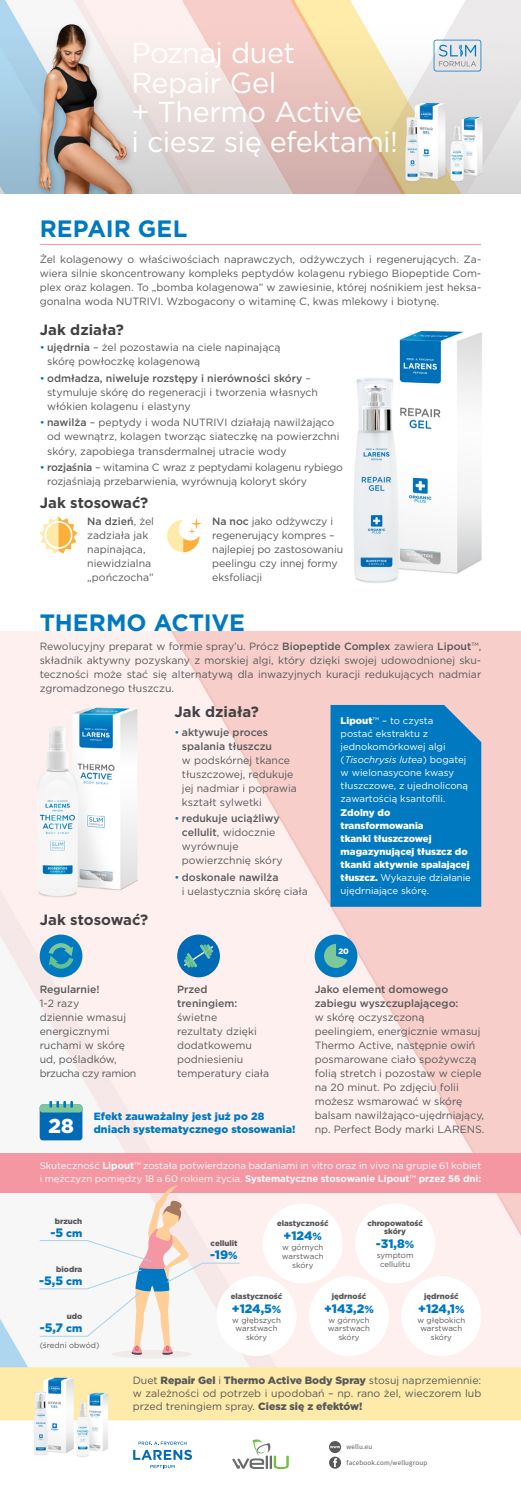
<style>
.page{position:relative;width:521px;height:1489px;background:#fff}
.page>*{position:absolute;margin:0;border:0;box-sizing:border-box;transform-origin:0 0}
.t1{font:28.88px/29.8px "Gotham";letter-spacing:-.02em;color:#fff}
.t2{font:700 23.62px "Gotham";letter-spacing:.005em;color:#0079c1}
.t3{font:900 20.12px "Gotham";color:#fff}
.t4{font:700 14.88px "Gotham";color:#414042}
.t5{font:900 12.25px "Gotham";color:#0079c1}
.t6{font:10.5px/14px "Gotham";color:#58595b}
.t7{font:500 10.5px/14px "Gotham";color:#58595b}
.t8{font:10.5px/14px "Gotham";letter-spacing:-.02em;color:#58595b}
.t9{font:900 10.5px/13.1px "Gotham";letter-spacing:.01em;color:#0079c1}
.t10{font:9.62px/13.1px "Gotham";color:#fff}
.t11{font:900 9.62px/13.1px "Gotham";color:#fff}
.t12{font:7.88px/8.8px "Gotham";color:#58595b;text-align:center}
.t13{font:900 7.88px/8.8px "Gotham";color:#58595b;text-align:center}
.t14{font:900 7.79px "Gotham";color:#fff}
.t15{font:7px "Source Sans Pro";letter-spacing:.02em;color:#58595b}
.s1{color:#0079c1}
.s2{font-weight:500}
.s3{font-weight:400;color:#0079c1}
.s4{font-weight:900}
.s5{font-style:italic}
.s6{font-weight:400}
.s7{font-weight:700}
.s8{font-size:10.5px}
</style>
<div class="page">
<img style="left:353px;top:330px;width:129px;height:253px">
<img style="left:0;top:631px;width:521px;height:839px">
<div style="left:330px;top:705px;width:151px;height:201px;background:#0079c1"></div>
<div style="left:0;top:1152px;width:521px;height:40px;background:#f596a3"></div>
<hr style="left:40px;top:244px;width:441px;height:1px;background:#f596a3">
<svg style="left:232px;top:1438px;width:57px;height:30px"></svg>
<svg style="left:329px;top:1440px;width:12px;height:28px"></svg>
<img style="left:0;top:0;width:521px;height:193px">
<svg style="left:434px;top:40px;width:47px;height:31px"></svg>
<div style="left:112px;top:1349px;width:80px;height:9px;background:#f0ebe8;border-radius:50%"></div>
<svg style="left:39px;top:1185px;width:201px;height:170px"></svg>
<svg style="left:40px;top:516px;width:37px;height:37px"></svg>
<svg style="left:167px;top:518px;width:35px;height:34px"></svg>
<svg style="left:133px;top:1441px;width:59px;height:26px"></svg>
<div style="left:177px;top:934px;width:43px;height:43px;background:#006ab6;border-radius:50%"></div>
<svg style="left:184px;top:944px;width:29px;height:23px"></svg>
<div style="left:40px;top:934px;width:42px;height:43px;background:#0079c1;border-radius:50%"></div>
<svg style="left:49px;top:943px;width:24px;height:25px"></svg>
<div style="left:315px;top:934px;width:42px;height:43px;background:#0079c1;border-radius:50%"></div>
<svg style="left:324px;top:944px;width:23px;height:23px"></svg>
<div style="left:40px;top:1104px;width:42px;height:36px;background:#006ab6;border-radius:3px"></div>
<div style="left:40px;top:1104px;width:42px;height:8px;background:#7cc89b;border-radius:3px"></div>
<svg style="left:49px;top:1100px;width:24px;height:7px"></svg>
<div style="left:355px;top:1203px;width:80px;height:80px;background:#fff;border-radius:50%"></div>
<div style="left:263px;top:1203px;width:80px;height:80px;background:#fff;border-radius:50%"></div>
<div style="left:217px;top:1275px;width:80px;height:80px;background:#fff;border-radius:50%"></div>
<div style="left:309px;top:1275px;width:80px;height:80px;background:#fff;border-radius:50%"></div>
<div style="left:401px;top:1275px;width:80px;height:80px;background:#fff;border-radius:50%"></div>
<h1 class="t1" style="left:131px;top:37px;width:268px">Poznaj duet<br>Repair Gel<br>+ Thermo Active<br>i ciesz się efektami!</h1>
<h2 class="t2" style="left:40px;top:213px;width:149px">Repair Gel</h2>
<p class="t6" style="left:40px;top:251px;width:443px;text-align:justify">Żel kolagenowy o właściwościach naprawczych, odżywczych i regenerujących. Za&shy;wiera silnie skoncentrowany kompleks peptydów kolagenu rybiego Biopeptide Com&shy;plex oraz kolagen. To „bomba kolagenowa” w zawiesinie, której nośnikiem jest heksa&shy;gonalna woda Nutrivi. Wzbogacony o witaminę C, kwas mlekowy i biotynę.</p>
<h3 class="t4" style="left:40px;top:320px;width:86px">Jak działa?</h3>
<p class="t6" style="left:47px;top:340px;width:235px;text-indent:-7px"><span class="s1">•</span> <span class="s2">ujędrnia</span> – żel pozostawia na ciele napinającą skórę powłoczkę kolagenową</p>
<p class="t6" style="left:47px;top:371px;width:272px;text-indent:-7px"><span class="s1">•</span> <span class="s2">odmładza, niweluje rozstępy i nierówności skóry</span> – stymuluje skórę do regeneracji i tworzenia własnych włókien kolagenu i elastyny</p>
<p class="t6" style="left:47px;top:415px;width:294px;text-indent:-7px"><span class="s1">•</span> <span class="s2">nawilża</span> – peptydy i woda Nutrivi działają nawilżająco od wewnątrz, kolagen tworząc siateczkę na powierzchni skóry, zapobiega transdermalnej utracie wody</p>
<p class="t8" style="left:47px;top:460px;width:297px;text-indent:-7px"><span class="s1">•</span> <span class="s2">rozjaśnia</span> – witamina C wraz z peptydami kolagenu rybiego rozjaśniają przebarwienia, wyrównują koloryt skóry</p>
<h3 class="t4" style="left:40px;top:493px;width:110px">Jak stosować?</h3>
<p class="t6" style="left:87px;top:513px;width:68px"><span class="s2">Na dzień</span>, żel zadziała jak napinająca, niewidzialna „pończocha”</p>
<p class="t6" style="left:212px;top:513px;width:132px"><span class="s2">Na noc</span> jako odżywczy i regenerujący kompres – najlepiej po zastosowaniu peelingu czy innej formy eksfoliacji</p>
<h2 class="t2" style="left:40px;top:607px;width:207px">Thermo Active</h2>
<p class="t6" style="left:40px;top:638px;width:443px;text-align:justify">Rewolucyjny preparat w formie spray’u. Prócz <span class="s2">Biopeptide Complex</span> zawiera <span class="s2">Lipout</span>™, składnik aktywny pozyskany z morskiej algi, który dzięki swojej udowodnionej sku&shy;teczności może stać się alternatywą dla inwazyjnych kuracji redukujących nadmiar zgromadzonego tłuszczu.</p>
<h3 class="t4" style="left:40px;top:909px;width:110px">Jak stosować?</h3>
<h3 class="t4" style="left:174px;top:701px;width:86px">Jak działa?</h3>
<p class="t7" style="left:182px;top:725px;width:92px;text-indent:-7px"><span class="s3">•</span> aktywuje proces spalania tłuszczu</p>
<p class="t6" style="left:182px;top:752px;width:117px">w podskórnej tkance tłuszczowej, redukuje jej nadmiar i poprawia kształt sylwetki</p>
<p class="t6" style="left:182px;top:811px;width:102px;text-indent:-7px"><span class="s1">•</span> <span class="s2">redukuje uciążliwy cellulit</span>, widocznie wyrównuje powierzchnię skóry</p>
<p class="t6" style="left:182px;top:869px;width:127px;text-indent:-7px"><span class="s1">•</span> <span class="s2">doskonale nawilża<br></span>i uelastycznia skórę ciała</p>
<p class="t10" style="left:341px;top:713px;width:129px"><span class="s4">Lipout</span>™ – to czysta<br>postać ekstraktu z jednokomórkowej algi (<span class="s5">Tisochrysis lutea</span>) bogatej w wielonasycone kwasy tłuszczowe, z ujednoliconą zawartością ksantofili.</p>
<p class="t11" style="left:341px;top:805px;width:132px">Zdolny do transformowania<br>tkanki tłuszczowej magazynującej tłuszcz do tkanki aktywnie spalającej tłuszcz. <span class="s6">Wykazuje działanie ujędrniające skórę.</span></p>
<p class="t14" style="left:338px;top:945px;width:12px">20</p>
<p class="t7" style="left:40px;top:982px;width:61px">Regularnie!</p>
<p class="t6" style="left:40px;top:996px;width:98px">1-2 razy<br>dziennie wmasuj energicznymi ruchami w skórę ud, pośladków, brzucha czy ramion</p>
<p class="t7" style="left:177px;top:982px;width:62px">Przed treningiem:</p>
<p class="t6" style="left:177px;top:1010px;width:94px">świetne<br>rezultaty dzięki dodatkowemu podniesieniu temperatury ciała</p>
<h3 class="t3" style="left:48px;top:1112px;width:27px">28</h3>
<p class="t9" style="left:94px;top:1109px;width:203px">Efekt zauważalny jest już po 28 dniach systematycznego stosowania!</p>
<p class="t7" style="left:315px;top:982px;width:145px">Jako element domowego zabiegu wyszczuplającego:</p>
<p class="t6" style="left:315px;top:1010px;width:171px">w skórę oczyszczoną peelingiem, energicznie wmasuj<br>Thermo Active, następnie owiń posmarowane ciało spożywczą folią stretch i pozostaw w cieple na 20 minut. Po zdjęciu folii możesz wsmarować w skórę balsam nawilżająco-ujędrniający, np. Perfect Body marki LARENS.</p>
<p class="t10" style="left:40px;top:1158px;width:443px">Skuteczność <span class="s7">Lipout</span>™ została potwierdzona badaniami in vitro oraz in vivo na grupie 61 kobiet i mężczyzn pomiędzy 18 a 60 rokiem życia. <span class="s7">Systematyczne stosowanie Lipout</span>™ <span class="s7">przez 56 dni:</span></p>
<p class="t13" style="left:55px;top:1216px;width:29px">brzuch</p>
<p class="t5" style="left:50px;top:1223px;width:33px">-5 <span class="s8">cm</span></p>
<p class="t13" style="left:56px;top:1264px;width:28px">biodra</p>
<p class="t5" style="left:39px;top:1271px;width:44px">-5,5 <span class="s8">cm</span></p>
<p class="t13" style="left:67px;top:1311px;width:17px">udo</p>
<p class="t5" style="left:40px;top:1319px;width:44px">-5,7 <span class="s8">cm</span></p>
<p class="t12" style="left:40px;top:1340px;width:61px">(średni obwód)</p>
<p class="t13" style="left:211px;top:1238px;width:28px">cellulit</p>
<p class="t5" style="left:210px;top:1246px;width:29px">-19<span class="s8">%</span></p>
<p class="t13" style="left:277px;top:1218px;width:53px">elastyczność</p>
<p class="t5" style="left:284px;top:1227px;width:40px">+124<span class="s8">%</span></p>
<p class="t12" style="left:282px;top:1242px;width:43px">w górnych warstwach skóry</p>
<p class="t13" style="left:367px;top:1218px;width:57px">chropowatość skóry</p>
<p class="t5" style="left:376px;top:1235px;width:40px">-31,8<span class="s8">%</span></p>
<p class="t12" style="left:377px;top:1250px;width:38px">symptom cellulitu</p>
<p class="t13" style="left:231px;top:1291px;width:53px">elastyczność</p>
<p class="t5" style="left:232px;top:1299px;width:51px">+124,5<span class="s8">%</span></p>
<p class="t12" style="left:232px;top:1315px;width:50px">w głębszych warstwach skóry</p>
<p class="t13" style="left:332px;top:1291px;width:36px">jędrność</p>
<p class="t5" style="left:324px;top:1299px;width:51px">+143,2<span class="s8">%</span></p>
<p class="t12" style="left:328px;top:1315px;width:43px">w górnych warstwach skóry</p>
<p class="t13" style="left:424px;top:1291px;width:36px">jędrność</p>
<p class="t5" style="left:418px;top:1299px;width:48px">+124,1<span class="s8">%</span></p>
<p class="t12" style="left:417px;top:1315px;width:49px">w głębokich warstwach skóry</p>
<p class="t6" style="left:133px;top:1373px;width:350px;line-height:13.1px;text-align:justify">Duet <span class="s4">Repair Gel</span> i <span class="s4">Thermo Active Body Spray</span> stosuj naprzemiennie: w zależności od potrzeb i upodobań – np. rano żel, wieczorem lub przed treningiem spray. <span class="s4">Ciesz się z efektów!</span></p>
<p class="t15" style="left:346px;top:1442px;width:27px">wellu.eu</p>
<p class="t15" style="left:346px;top:1458px;width:82px">facebook.com/wellugroup</p>
</div>
